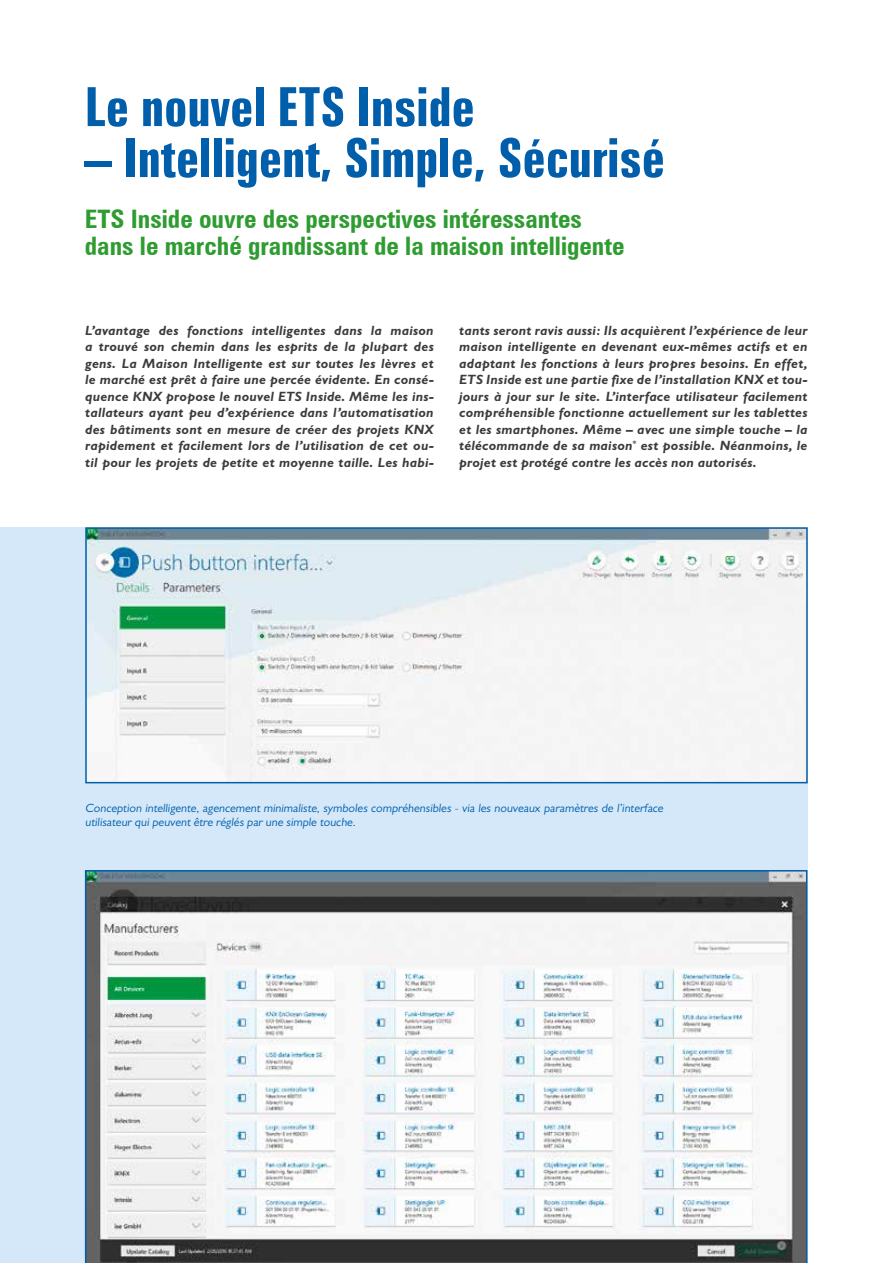
<style>
.page{position:relative;width:893px;height:1263px;background:#fff}
.page>*{position:absolute;margin:0;border:0;box-sizing:border-box;transform-origin:0 0}
.t1{font:700 extra-condensed 54px "Zurich BT";color:#005eaa}
.t2{font:700 condensed 25.5px/27px "Zurich BT";color:#2e9c30}
.t3{font:italic 700 13.5px/16.5px "M Gill Sans";letter-spacing:.015em;color:#3b3b3a;text-align:justify}
.t4{font:12px/13.5px "Gill Sans MT Pro";color:#005eaa}
</style>
<div class="page">
<div style="left:0;top:527px;width:808px;height:736px;background:#d4e8f9"></div>
<svg style="left:85px;top:870px;width:722px;height:393px;background:#cbd0d1"></svg>
<img style="left:88px;top:530px;width:717px;height:250px">
<div style="left:85px;top:527px;width:723px;height:256px;border:2px solid #005eaa"></div>
<h1 class="t1" style="left:85px;top:76px;width:391px">Le nouvel ETS Inside</h1>
<h1 class="t1" style="left:85px;top:127px;width:582px">– Intelligent, Simple, Sécurisé</h1>
<h2 class="t2" style="left:85px;top:205px;width:541px">ETS Inside ouvre des perspectives intéressantes dans le marché grandissant de la maison intelligente</h2>
<p class="t3" style="left:85px;top:322px;width:350px">L’avantage des fonctions intelligentes dans la maison a trouvé son chemin dans les esprits de la plupart des gens. La Maison Intelligente est sur toutes les lèvres et le marché est prêt à faire une percée évidente. En consé&shy;quence KNX propose le nouvel ETS Inside. Même les ins&shy;tallateurs ayant peu d’expérience dans l’automatisation des bâtiments sont en mesure de créer des projets KNX rapidement et facilement lors de l’utilisation de cet ou&shy;til pour les projets de petite et moyenne taille. Les habi-</p>
<p class="t3" style="left:459px;top:322px;width:350px">tants seront ravis aussi: Ils acquièrent l’expérience de leur maison intelligente en devenant eux-mêmes actifs et en adaptant les fonctions à leurs propres besoins. En effet, ETS Inside est une partie fixe de l’installation KNX et tou&shy;jours à jour sur le site. L’interface utilisateur facilement compréhensible fonctionne actuellement sur les tablettes et les smartphones. Même – avec une simple touche – la télécommande de sa maison<sup>*</sup> est possible. Néanmoins, le projet est protégé contre les accès non autorisés.</p>
<p class="t4" style="left:85px;top:801px;width:581px">Conception intelligente, agencement minimaliste, symboles compréhensibles - via les nouveaux paramètres de l’interface utilisateur qui peuvent être réglés par une simple touche.</p>
</div>
